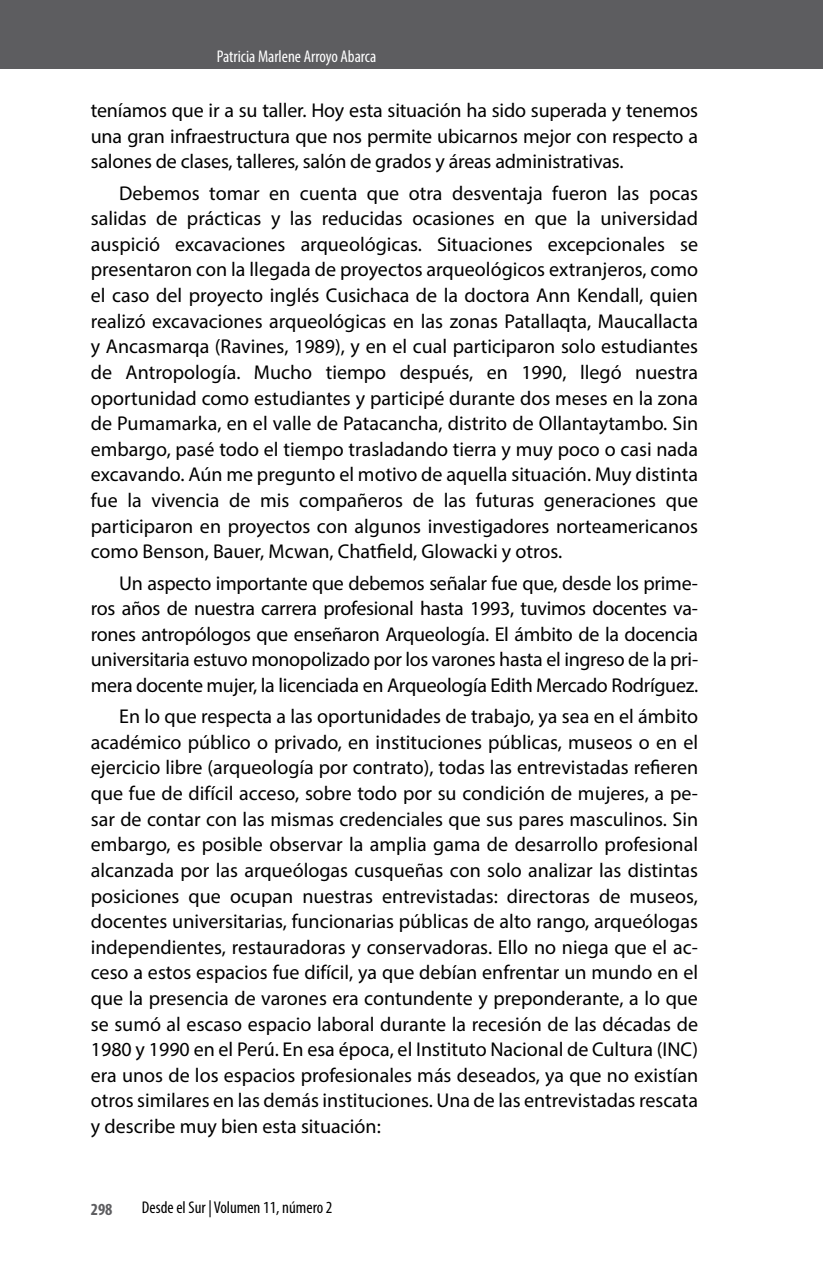
<style>
.page{position:relative;width:823px;height:1265px;background:#fff}
.page>*{position:absolute;margin:0;border:0;box-sizing:border-box;transform-origin:0 0}
.t1{font:20px/25.6px "Myriad Pro";letter-spacing:-.01em;color:#000;text-align:justify}
.t2{font:condensed 17px "Myriad Pro";color:#000}
.t3{font:condensed 17px "Myriad Pro";color:#fff}
.t4{font:700 condensed 17px "Myriad Pro";color:#5d5d60}
</style>
<div class="page">
<div style="left:0;top:0;width:822px;height:68px;background:#5d5d60"></div>
<p class="t3" style="left:217px;top:46px;width:161px">Patricia Marlene Arroyo Abarca</p>
<p class="t1" style="left:91px;top:97px;width:608px">teníamos que ir a su taller. Hoy esta situación ha sido superada y tenemos una gran infraestructura que nos permite ubicarnos mejor con respecto a salones de clases, talleres, salón de grados y áreas administrativas.</p>
<p class="t1" style="left:91px;top:180px;width:608px;text-indent:28px">Debemos tomar en cuenta que otra desventaja fueron las pocas salidas de prácticas y las reducidas ocasiones en que la universidad auspició excavaciones arqueológicas. Situaciones excepcionales se presentaron con la llegada de proyectos arqueológicos extranjeros, como el caso del proyecto inglés Cusichaca de la doctora Ann Kendall, quien realizó excavaciones arqueológicas en las zonas Patallaqta, Maucallacta y Ancasmarqa (Ravines, 1989), y en el cual participaron solo estudiantes de Antropología. Mucho tiempo después, en 1990, llegó nuestra oportunidad como estudiantes y participé durante dos meses en la zona de Pumamarka, en el valle de Patacancha, distrito de Ollantaytambo. Sin embargo, pasé todo el tiempo trasladando tierra y muy poco o casi nada excavando. Aún me pregunto el motivo de aquella situación. Muy distinta fue la vivencia de mis compañeros de las futuras generaciones que participaron en proyectos con algunos investigadores norteamericanos como Benson, Bauer, Mcwan, Chatfield, Glowacki y otros.</p>
<p class="t1" style="left:91px;top:569px;width:608px;text-indent:28px">Un aspecto importante que debemos señalar fue que, desde los prime&shy;ros años de nuestra carrera profesional hasta 1993, tuvimos docentes va&shy;rones antropólogos que enseñaron Arqueología. El ámbito de la docencia universitaria estuvo monopolizado por los varones hasta el ingreso de la pri&shy;mera docente mujer, la licenciada en Arqueología Edith Mercado Rodríguez.</p>
<p class="t1" style="left:91px;top:703px;width:608px;text-indent:28px">En lo que respecta a las oportunidades de trabajo, ya sea en el ámbito académico público o privado, en instituciones públicas, museos o en el ejercicio libre (arqueología por contrato), todas las entrevistadas refieren que fue de difícil acceso, sobre todo por su condición de mujeres, a pe&shy;sar de contar con las mismas credenciales que sus pares masculinos. Sin embargo, es posible observar la amplia gama de desarrollo profesional alcanzada por las arqueólogas cusqueñas con solo analizar las distintas posiciones que ocupan nuestras entrevistadas: directoras de museos, docentes universitarias, funcionarias públicas de alto rango, arqueólogas independientes, restauradoras y conservadoras. Ello no niega que el ac&shy;ceso a estos espacios fue difícil, ya que debían enfrentar un mundo en el que la presencia de varones era contundente y preponderante, a lo que se sumó al escaso espacio laboral durante la recesión de las décadas de 1980 y 1990 en el Perú. En esa época, el Instituto Nacional de Cultura (INC) era unos de los espacios profesionales más deseados, ya que no existían otros similares en las demás instituciones. Una de las entrevistadas rescata y describe muy bien esta situación:</p>
<p class="t4" style="left:91px;top:1198px;width:23px">298</p>
<p class="t2" style="left:142px;top:1196px;width:192px">Desde el Sur | Volumen 11, número 2</p>
</div>
